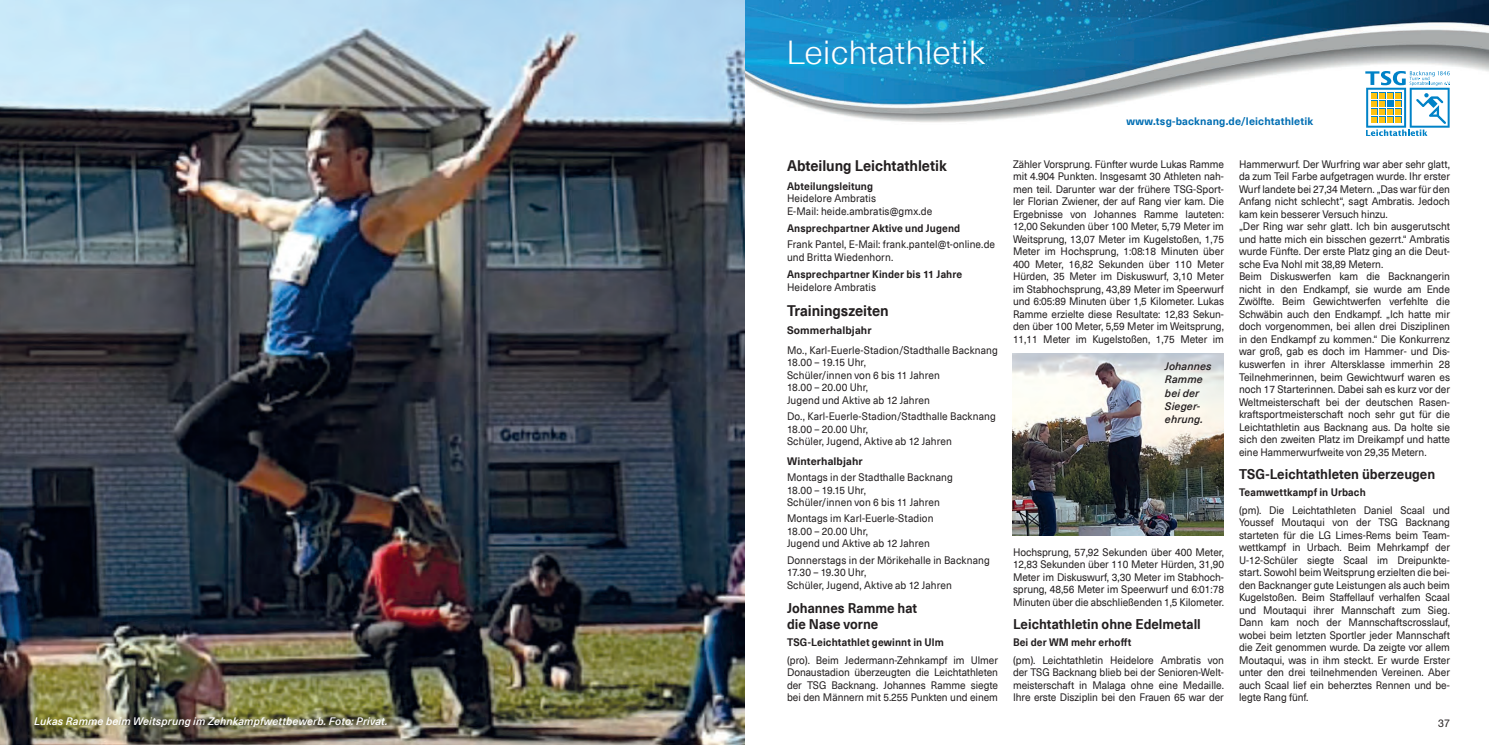
<style>
.page{position:relative;width:1489px;height:745px;background:#fff}
.page>*{position:absolute;margin:0;border:0;box-sizing:border-box;transform-origin:0 0}
.t1{font:300 32.5px "Neue Haas Unica Pro";color:#fff;scale:1.05 1}
.t2{font:700 15px "Neue Haas Unica Pro";letter-spacing:-.005em;color:#231f20;scale:.95 1}
.t3{font:700 13.75px/16.2px "Neue Haas Unica Pro";color:#231f20;scale:.95 1}
.t4{font:10.62px/12.5px "Neue Haas Unica Pro";letter-spacing:-.005em;color:#231f20;scale:.95 1}
.t5{font:700 10.62px "Neue Haas Unica Pro";letter-spacing:.01em;color:#231f20;scale:.95 1}
.t6{font:italic 500 10.62px "Neue Haas Unica Pro";letter-spacing:.01em;color:#fff}
.t7{font:700 10.62px "Neue Haas Unica Pro";letter-spacing:.01em;color:#006eb3}
.t8{font:italic 500 10.62px/13.1px "Neue Haas Unica Pro";letter-spacing:.01em;color:#231f20}
.t9{font:700 10.62px "Neue Haas Unica Pro";letter-spacing:.01em;color:#231f20}
.t10{font:10.62px "Helvetica Neue LT";color:#231f20}
</style>
<div class="page">
<img style="left:744px;top:0;width:744px;height:128px">
<svg style="left:1365px;top:71px;width:85px;height:65px"></svg>
<img style="left:0;top:0;width:744px;height:744px">
<img style="left:1012px;top:353px;width:211px;height:182px">
<p class="t6" style="left:34px;top:714px;width:355px">Lukas Ramme beim Weitsprung im Zehnkampfwettbewerb. Foto: Privat.</p>
<h1 class="t1" style="left:786px;top:33px;width:191px">Leichtathletik</h1>
<h2 class="t2" style="left:787px;top:156px;width:170px">Abteilung Leichtathletik</h2>
<p class="t5" style="left:787px;top:179px;width:92px">Abteilungsleitung</p>
<p class="t4" style="left:787px;top:192px;width:154px">Heidelore Ambratis<br>E-Mail: heide.ambratis@gmx.de</p>
<p class="t5" style="left:787px;top:221px;width:184px">Ansprechpartner Aktive und Jugend</p>
<p class="t4" style="left:787px;top:238px;width:220px">Frank Pantel, E-Mail: frank.pantel@t-online.de und Britta Wiedenhorn.</p>
<p class="t5" style="left:787px;top:267px;width:186px">Ansprechpartner Kinder bis 11 Jahre</p>
<p class="t4" style="left:787px;top:280px;width:95px">Heidelore Ambratis</p>
<h2 class="t2" style="left:787px;top:301px;width:109px">Trainingszeiten</h2>
<p class="t9" style="left:787px;top:324px;width:86px">Sommerhalbjahr</p>
<p class="t4" style="left:787px;top:344px;width:223px">Mo., Karl-Euerle-Stadion/Stadthalle Backnang<br>18.00 – 19.15 Uhr,<br>Schüler/innen von 6 bis 11 Jahren<br>18.00 – 20.00 Uhr,<br>Jugend und Aktive ab 12 Jahren</p>
<p class="t4" style="left:787px;top:410px;width:221px">Do., Karl-Euerle-Stadion/Stadthalle Backnang<br>18.00 – 20.00 Uhr,<br>Schüler, Jugend, Aktive ab 12 Jahren</p>
<p class="t9" style="left:787px;top:454px;width:77px">Winterhalbjahr</p>
<p class="t4" style="left:787px;top:471px;width:176px">Montags in der Stadthalle Backnang<br>18.00 – 19.15 Uhr,<br>Schüler/innen von 6 bis 11 Jahren</p>
<p class="t4" style="left:787px;top:512px;width:156px">Montags im Karl-Euerle-Stadion<br>18.00 – 20.00 Uhr,<br>Jugend und Aktive ab 12 Jahren</p>
<p class="t4" style="left:787px;top:553px;width:215px">Donnerstags in der Mörikehalle in Backnang<br>17.30 – 19.30 Uhr,<br>Schüler, Jugend, Aktive ab 12 Jahren</p>
<p class="t3" style="left:787px;top:599px;width:139px">Johannes Ramme hat die Nase vorne</p>
<p class="t5" style="left:787px;top:635px;width:166px">TSG-Leichtathlet gewinnt in Ulm</p>
<p class="t4" style="left:787px;top:653px;width:223px;text-align:justify">(pro). Beim Jedermann-Zehnkampf im Ulmer Donaustadion überzeugten die Leichtathleten der TSG Backnang. Johannes Ramme siegte bei den Männern mit 5.255 Punkten und einem</p>
<p class="t7" style="left:1126px;top:115px;width:188px">www.tsg-backnang.de/leichtathletik</p>
<p class="t4" style="left:1012px;top:158px;width:223px;text-align:justify">Zähler Vorsprung. Fünfter wurde Lukas Ramme mit 4.904 Punkten. Insgesamt 30 Athleten nah&shy;men teil. Darunter war der frühere TSG-Sport&shy;ler Florian Zwiener, der auf Rang vier kam. Die Ergebnisse von Johannes Ramme lauteten:<br>12,00 Sekunden über 100 Meter, 5,79 Meter im Weitsprung, 13,07 Meter im Kugelstoßen, 1,75<br>Meter im Hochsprung, 1:08:18 Minuten über 400 Meter, 16,82 Sekunden über 110 Meter Hürden, 35 Meter im Diskuswurf, 3,10 Meter im Stabhochsprung, 43,89 Meter im Speerwurf und 6:05:89 Minuten über 1,5 Kilometer. Lukas Ramme erzielte diese Resultate: 12,83 Sekun&shy;den über 100 Meter, 5,59 Meter im Weitsprung, 11,11 Meter im Kugelstoßen, 1,75 Meter im</p>
<p class="t8" style="left:1164px;top:360px;width:48px">Johannes<br>Ramme bei der<br>Sieger&shy;ehrung.</p>
<p class="t4" style="left:1012px;top:545px;width:223px;text-align:justify">Hochsprung, 57,92 Sekunden über 400 Meter, 12,83 Sekunden über 110 Meter Hürden, 31,90<br>Meter im Diskuswurf, 3,30 Meter im Stabhoch&shy;sprung, 48,56 Meter im Speerwurf und 6:01:78<br>Minuten über die abschließenden 1,5 Kilometer.</p>
<p class="t3" style="left:1012px;top:616px;width:199px">Leichtathletin ohne Edelmetall</p>
<p class="t5" style="left:1012px;top:635px;width:126px">Bei der WM mehr erhofft</p>
<p class="t4" style="left:1012px;top:653px;width:223px;text-align:justify">(pm). Leichtathletin Heidelore Ambratis von der TSG Backnang blieb bei der Senioren-Welt&shy;meisterschaft in Malaga ohne eine Medaille.<br>Ihre erste Disziplin bei den Frauen 65 war der</p>
<p class="t4" style="left:1238px;top:158px;width:223px">Hammerwurf. Der Wurfring war aber sehr glatt, da zum Teil Farbe aufgetragen wurde. Ihr erster Wurf landete bei 27,34 Metern. „Das war für den Anfang nicht schlecht“, sagt Ambratis. Jedoch kam kein besserer Versuch hinzu.<br>„Der Ring war sehr glatt. Ich bin ausgerutscht und hatte mich ein bisschen gezerrt.“ Ambratis wurde Fünfte. Der erste Platz ging an die Deut&shy;sche Eva Nohl mit 38,89 Metern.<br>Beim Diskuswerfen kam die Backnangerin nicht in den Endkampf, sie wurde am Ende Zwölfte. Beim Gewichtwerfen verfehlte die Schwäbin auch den Endkampf. „Ich hatte mir doch vorgenommen, bei allen drei Disziplinen in den Endkampf zu kommen.“ Die Konkurrenz war groß, gab es doch im Hammer- und Dis&shy;kuswerfen in ihrer Altersklasse immerhin 28<br>Teilnehmerinnen, beim Gewichtwurf waren es noch 17 Starterinnen. Dabei sah es kurz vor der Weltmeisterschaft bei der deutschen Rasen&shy;kraftsportmeisterschaft noch sehr gut für die Leichtathletin aus Backnang aus. Da holte sie sich den zweiten Platz im Dreikampf und hatte eine Hammerwurfweite von 29,35 Metern.</p>
<p class="t3" style="left:1238px;top:466px;width:208px">TSG-Leichtathleten überzeugen</p>
<p class="t5" style="left:1238px;top:485px;width:135px">Teamwettkampf in Urbach</p>
<p class="t4" style="left:1238px;top:503px;width:223px;text-align:justify">(pm). Die Leichtathleten Daniel Scaal und Youssef Moutaqui von der TSG Backnang starteten für die LG Limes-Rems beim Team&shy;wettkampf in Urbach. Beim Mehrkampf der U-12-Schüler siegte Scaal im Dreipunkte&shy;start. Sowohl beim Weitsprung erzielten die bei&shy;den Backnanger gute Leistungen als auch beim Kugelstoßen. Beim Staffellauf verhalfen Scaal und Moutaqui ihrer Mannschaft zum Sieg.<br>Dann kam noch der Mannschaftscrosslauf, wobei beim letzten Sportler jeder Mannschaft die Zeit genommen wurde. Da zeigte vor allem Moutaqui, was in ihm steckt. Er wurde Erster unter den drei teilnehmenden Vereinen. Aber auch Scaal lief ein beherztes Rennen und be&shy;legte Rang fünf.</p>
<p class="t10" style="left:1437px;top:716px;width:13px">37</p>
</div>
